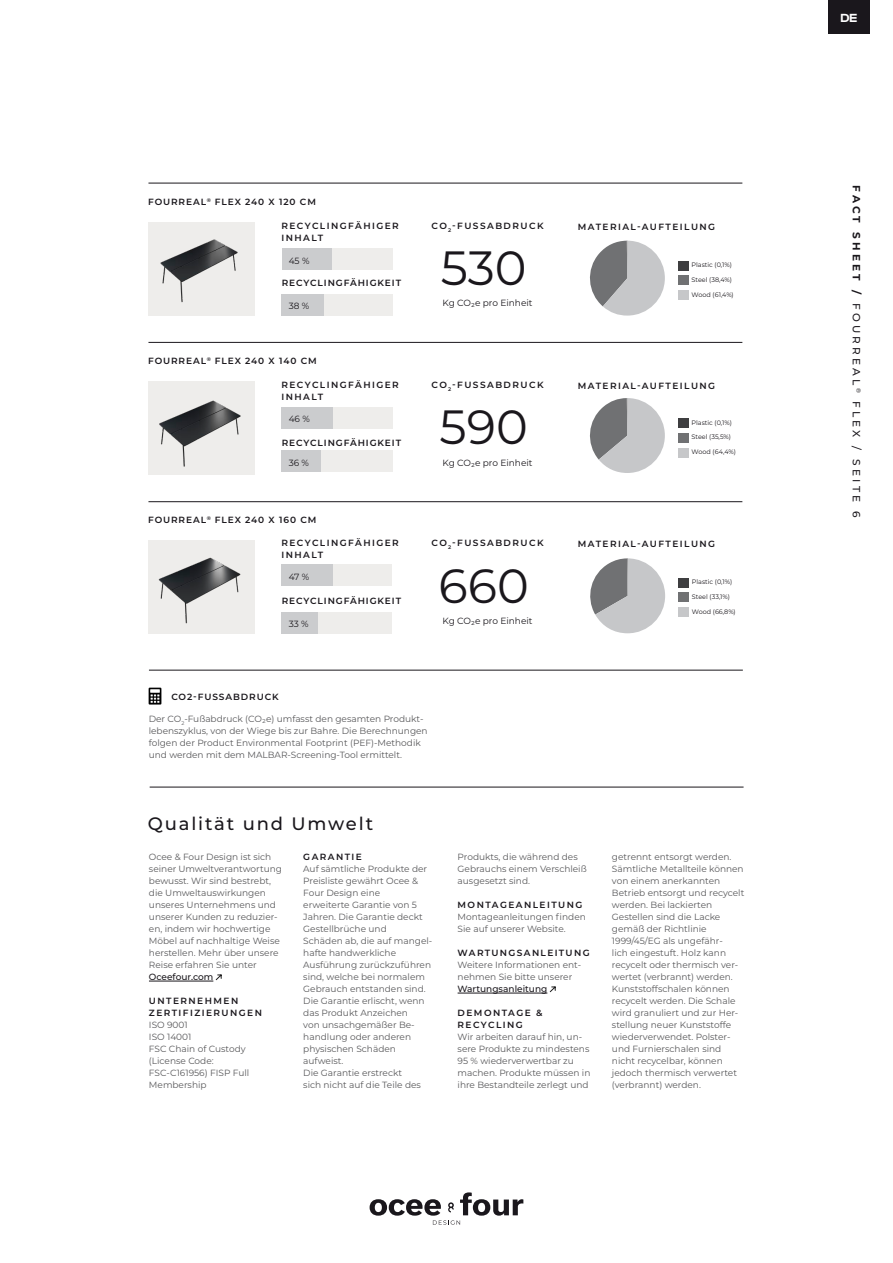
<style>
.page{position:relative;width:893px;height:1263px;background:#fff}
.page>*{position:absolute;margin:0;border:0;box-sizing:border-box;transform-origin:0 0}
.Brød2{font:48px "Montserrat";color:#1a171c}
.Underoverskrift{font:500 18px "Montserrat";letter-spacing:.1em;color:#1a171c}
.t1{font:600 12.15px "Clash Display";color:#fff}
.t2{font:500 10.5px "Montserrat";letter-spacing:.3em;color:#1a171c}
.Brød2-2{font:9px/12px "Montserrat";color:#58585a}
.Mellem_2{font:9px/12px "Montserrat";color:#58585a}
.Mellem_2-2{font:600 9px/12px "Montserrat";letter-spacing:.16em;color:#1a171c}
.mellem{font:600 9px "Montserrat";letter-spacing:.1em;color:#1a171c}
.Brød2-3{font:9px "Montserrat";color:#1a171c}
.t3{font:6.45px "Montserrat";color:#1a171c}
.s1{font-weight:500;color:#1a171c}
.s2{font-weight:700}
</style>
<div class="page">
<svg style="left:370px;top:1192px;width:153px;height:33px"></svg>
<div style="left:149px;top:222px;width:106px;height:93px;background:#eeedeb"></div>
<div style="left:149px;top:381px;width:106px;height:94px;background:#eeedeb"></div>
<div style="left:149px;top:540px;width:106px;height:94px;background:#eeedeb"></div>
<img style="left:148px;top:222px;width:90px;height:91px">
<img style="left:148px;top:540px;width:93px;height:90px">
<img style="left:148px;top:381px;width:93px;height:91px">
<div style="left:678px;top:578px;width:11px;height:10px;background:#3e3e40"></div>
<div style="left:678px;top:592px;width:11px;height:10px;background:#707173"></div>
<div style="left:678px;top:607px;width:11px;height:10px;background:#c6c7c9"></div>
<svg style="left:590px;top:558px;width:75px;height:75px"></svg>
<div style="left:678px;top:261px;width:10px;height:10px;background:#3e3e40"></div>
<div style="left:678px;top:275px;width:10px;height:10px;background:#707173"></div>
<div style="left:678px;top:290px;width:10px;height:10px;background:#c6c7c9"></div>
<svg style="left:590px;top:241px;width:75px;height:75px"></svg>
<div style="left:678px;top:418px;width:10px;height:10px;background:#3e3e40"></div>
<div style="left:678px;top:433px;width:10px;height:10px;background:#707173"></div>
<div style="left:678px;top:448px;width:10px;height:10px;background:#c6c7c9"></div>
<svg style="left:590px;top:398px;width:75px;height:75px"></svg>
<div style="left:828px;top:0;width:42px;height:34px;background:#1a171c"></div>
<hr style="left:148px;top:342px;width:594px;height:1px;background:#1a171c">
<hr style="left:148px;top:183px;width:594px;height:1px;background:#1a171c">
<hr style="left:148px;top:501px;width:594px;height:1px;background:#1a171c">
<hr style="left:149px;top:670px;width:594px;height:1px;background:#1a171c">
<img style="left:148px;top:687px;width:14px;height:17px">
<hr style="left:150px;top:787px;width:594px;height:1px;background:#1a171c">
<hr style="left:149px;top:981px;width:64px;height:1px;background:#1a171c">
<svg style="left:215px;top:974px;width:7px;height:7px"></svg>
<hr style="left:458px;top:993px;width:89px;height:1px;background:#1a171c">
<svg style="left:549px;top:986px;width:7px;height:7px"></svg>
<div style="left:282px;top:451px;width:110px;height:21px;background:#eeedeb"></div>
<div style="left:282px;top:294px;width:110px;height:21px;background:#eeedeb"></div>
<div style="left:281px;top:451px;width:40px;height:21px;background:#cbccce"></div>
<div style="left:282px;top:294px;width:42px;height:21px;background:#cbccce"></div>
<div style="left:282px;top:407px;width:110px;height:22px;background:#eeedeb"></div>
<div style="left:282px;top:248px;width:110px;height:22px;background:#eeedeb"></div>
<div style="left:282px;top:407px;width:51px;height:22px;background:#cbccce"></div>
<div style="left:282px;top:248px;width:50px;height:22px;background:#cbccce"></div>
<div style="left:281px;top:612px;width:111px;height:22px;background:#eeedeb"></div>
<div style="left:281px;top:612px;width:37px;height:22px;background:#cbccce"></div>
<div style="left:281px;top:564px;width:111px;height:22px;background:#eeedeb"></div>
<div style="left:281px;top:564px;width:52px;height:22px;background:#cbccce"></div>
<p class="mellem" style="left:148px;top:195px;width:169px">FOURREAL<sup>®</sup> FLEX 240 X 120 CM</p>
<p class="Mellem_2-2" style="left:281px;top:219px;width:119px">RECYCLINGFÄHIGER<br>INHALT</p>
<p class="Brød2-3" style="left:289px;top:254px;width:22px">45 %</p>
<p class="mellem" style="left:282px;top:277px;width:121px">RECYCLINGFÄHIGKEIT</p>
<p class="Brød2-3" style="left:289px;top:300px;width:22px">38 %</p>
<p class="mellem" style="left:148px;top:354px;width:170px">FOURREAL<sup>®</sup> FLEX 240 X 140 CM</p>
<p class="Mellem_2-2" style="left:281px;top:379px;width:119px">RECYCLINGFÄHIGER<br>INHALT</p>
<p class="Brød2-3" style="left:289px;top:413px;width:23px">46 %</p>
<p class="mellem" style="left:282px;top:436px;width:121px">RECYCLINGFÄHIGKEIT</p>
<p class="Brød2-3" style="left:289px;top:456px;width:22px">36 %</p>
<p class="mellem" style="left:148px;top:514px;width:170px">FOURREAL<sup>®</sup> FLEX 240 X 160 CM</p>
<p class="Mellem_2-2" style="left:281px;top:537px;width:119px">RECYCLINGFÄHIGER<br>INHALT</p>
<p class="Brød2-3" style="left:289px;top:570px;width:22px">47 %</p>
<p class="mellem" style="left:282px;top:594px;width:121px">RECYCLINGFÄHIGKEIT</p>
<p class="Brød2-3" style="left:289px;top:618px;width:21px">33 %</p>
<p class="mellem" style="left:171px;top:691px;width:109px">CO2-FUSSABDRUCK</p>
<p class="Mellem_2-2" style="left:431px;top:219px;width:114px">CO<sub>2</sub>-FUSSABDRUCK</p>
<p class="Brød2" style="left:441px;top:235px;width:87px">530</p>
<p class="Brød2-3" style="left:443px;top:297px;width:92px">Kg CO₂e pro Einheit</p>
<p class="Mellem_2-2" style="left:431px;top:379px;width:114px">CO<sub>2</sub>-FUSSABDRUCK</p>
<p class="Brød2" style="left:440px;top:394px;width:90px">590</p>
<p class="Brød2-3" style="left:443px;top:456px;width:92px">Kg CO₂e pro Einheit</p>
<p class="Mellem_2-2" style="left:431px;top:537px;width:114px">CO<sub>2</sub>-FUSSABDRUCK</p>
<p class="Mellem_2-2" style="left:578px;top:220px;width:139px">MATERIAL-AUFTEILUNG</p>
<p class="t3" style="left:692px;top:260px;width:42px">Plastic (0,1%)</p>
<p class="t3" style="left:692px;top:275px;width:42px">Steel (38,4%)</p>
<p class="t3" style="left:692px;top:290px;width:44px">Wood (61,4%)</p>
<p class="Mellem_2-2" style="left:578px;top:380px;width:139px">MATERIAL-AUFTEILUNG</p>
<p class="t3" style="left:692px;top:418px;width:42px">Plastic (0,1%)</p>
<p class="t3" style="left:692px;top:433px;width:41px">Steel (35,5%)</p>
<p class="t3" style="left:692px;top:447px;width:46px">Wood (64,4%)</p>
<p class="Mellem_2-2" style="left:578px;top:538px;width:139px">MATERIAL-AUFTEILUNG</p>
<p class="Brød2" style="left:439px;top:553px;width:92px">660</p>
<p class="t3" style="left:692px;top:577px;width:42px">Plastic (0,1%)</p>
<p class="t3" style="left:692px;top:592px;width:40px">Steel (33,1%)</p>
<p class="t3" style="left:692px;top:607px;width:45px">Wood (66,8%)</p>
<p class="Brød2-3" style="left:443px;top:615px;width:92px">Kg CO₂e pro Einheit</p>
<p class="Brød2-2" style="left:149px;top:712px;width:280px">Der CO<sub>2</sub>-Fußabdruck (CO₂e) umfasst den gesamten Produkt&shy;lebenszyklus, von der Wiege bis zur Bahre. Die Berechnungen folgen der Product Environmental Footprint (PEF)-Methodik und werden mit dem MALBAR-Screening-Tool ermittelt.</p>
<p class="Underoverskrift" style="left:148px;top:811px;width:227px">Qualität und Umwelt</p>
<p class="Brød2-2" style="left:149px;top:851px;width:135px">Ocee &amp; Four Design ist sich seiner Umweltverantwortung bewusst. Wir sind bestrebt, die Umweltauswirkungen unseres Unternehmens und unserer Kunden zu reduzier&shy;en, indem wir hochwertige<br>Möbel auf nachhaltige Weise herstellen. Mehr über unsere<br>Reise erfahren Sie unter<br><span class="s1">Oceefour.com</span></p>
<p class="Mellem_2-2" style="left:149px;top:994px;width:91px">UNTERNEHMEN</p>
<p class="Mellem_2-2" style="left:149px;top:1006px;width:115px">ZERTIFIZIERUNGEN</p>
<p class="Brød2-2" style="left:149px;top:1019px;width:40px">ISO 9001</p>
<p class="Brød2-2" style="left:149px;top:1031px;width:44px">ISO 14001</p>
<p class="Brød2-2" style="left:149px;top:1043px;width:102px">FSC Chain of Custody (License Code:<br>FSC-C161956) FISP Full<br>Membership</p>
<p class="Mellem_2-2" style="left:303px;top:850px;width:60px">GARANTIE</p>
<p class="Brød2-2" style="left:303px;top:863px;width:125px">Auf sämtliche Produkte der<br>Preisliste gewährt Ocee &amp;<br>Four Design eine</p>
<p class="Brød2-2" style="left:303px;top:899px;width:121px">erweiterte Garantie von 5<br>Jahren. Die Garantie deckt<br>Gestellbrüche und</p>
<p class="Brød2-2" style="left:303px;top:935px;width:131px">Schäden ab, die auf mangel&shy;hafte handwerkliche<br>Ausführung zurückzuführen</p>
<p class="Brød2-2" style="left:303px;top:971px;width:124px">sind, welche bei normalem<br>Gebrauch entstanden sind.</p>
<p class="Brød2-2" style="left:303px;top:995px;width:123px">Die Garantie erlischt, wenn das Produkt Anzeichen von unsachgemäßer Be&shy;handlung oder anderen physischen Schäden aufweist.<br>Die Garantie erstreckt<br>sich nicht auf die Teile des</p>
<p class="Brød2-2" style="left:458px;top:851px;width:131px">Produkts, die während des<br>Gebrauchs einem Verschleiß ausgesetzt sind.</p>
<p class="Mellem_2-2" style="left:458px;top:898px;width:126px">MONTAGEANLEITUNG</p>
<p class="Brød2-2" style="left:458px;top:911px;width:130px">Montageanleitungen finden<br>Sie auf unserer Website.</p>
<p class="Mellem_2-2" style="left:458px;top:946px;width:134px">WARTUNGSANLEITUNG</p>
<p class="Brød2-2" style="left:458px;top:959px;width:125px">Weitere Informationen ent&shy;nehmen Sie bitte unserer<br><span class="s1">Wartungsanleitung</span></p>
<p class="Mellem_2-2" style="left:458px;top:1006px;width:86px">DEMONTAGE &amp;<br>RECYCLING</p>
<p class="Mellem_2" style="left:458px;top:1031px;width:134px">Wir arbeiten darauf hin, un&shy;sere Produkte zu mindestens<br>95 % wiederverwertbar zu machen. Produkte müssen in ihre Bestandteile zerlegt und</p>
<p class="Mellem_2" style="left:612px;top:851px;width:134px">getrennt entsorgt werden.<br>Sämtliche Metallteile können von einem anerkannten<br>Betrieb entsorgt und recycelt werden. Bei lackierten<br>Gestellen sind die Lacke gemäß der Richtlinie<br>1999/45/EG als ungefähr-<br>lich eingestuft. Holz kann recycelt oder thermisch ver&shy;wertet (verbrannt) werden.<br>Kunststoffschalen können recycelt werden. Die Schale wird granuliert und zur Her&shy;stellung neuer Kunststoffe wiederverwendet. Polster&shy;und Furnierschalen sind nicht recycelbar, können jedoch thermisch verwertet (verbrannt) werden.</p>
<h3 class="t1" style="left:840px;top:11px;width:18px">DE</h3>
<p class="t2" style="left:864px;top:185px;width:334px;rotate:90deg"><span class="s2">FACT SHEET /</span> FOURREAL <sup>®</sup> FLEX / SEITE 6</p>
</div>
